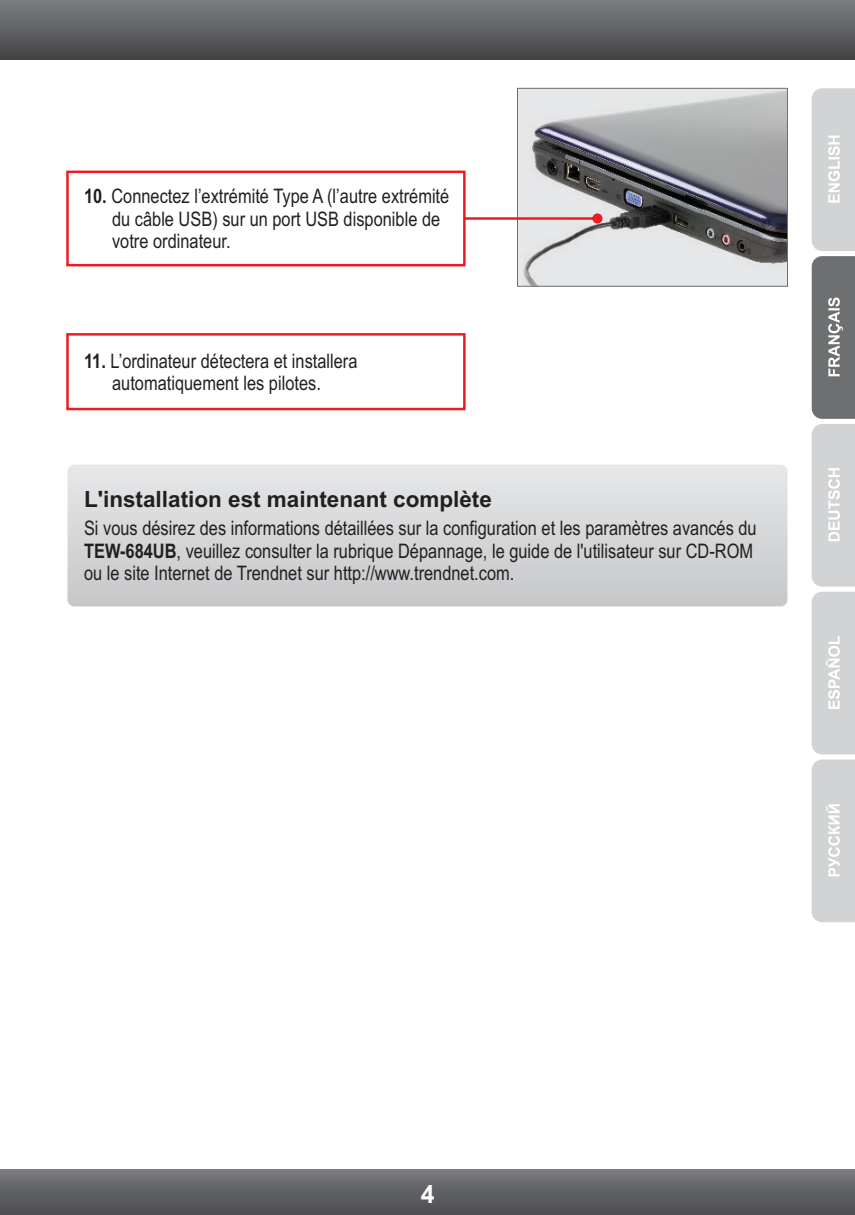
<style>
.page{position:relative;width:855px;height:1215px;background:#fff}
.page>*{position:absolute;margin:0;border:0;box-sizing:border-box;transform-origin:0 0}
.t1{font:700 25px "Arial";color:#fff}
.t2{font:700 22.5px "Arial";color:#231f20}
.t3{font:20px/22.8px "Arial Narrow";color:#231f20}
.s1{font-weight:700}
</style>
<div class="page">
<img style="left:524px;top:90px;width:262px;height:195px">
<div style="left:517px;top:88px;width:271px;height:199px;border:1px solid #6d6f71"></div>
<svg style="left:812px;top:88px;width:43px;height:666px;background:#bdbfc0"></svg>
<svg style="left:812px;top:760px;width:43px;height:162px;background:#d3d5d6"></svg>
<div style="left:0;top:0;width:855px;height:59px;background:linear-gradient(to bottom,#7d7f81,#434345)"></div>
<div style="left:0;top:1170px;width:855px;height:45px;background:linear-gradient(to bottom,#77787b,#4c4c4e)"></div>
<svg style="left:66px;top:169px;width:537px;height:99px"></svg>
<svg style="left:66px;top:333px;width:400px;height:78px"></svg>
<div style="left:68px;top:465px;width:720px;height:141px;background:linear-gradient(to bottom,#e6e7e8,#c5c7c9);border-radius:7px"></div>
<p class="t3" style="left:112px;top:187px;width:339px;text-indent:-28px"><span class="s1">10.</span> Connectez l’extrémité Type A (l’autre extrémité du câble USB) sur un port USB disponible de votre ordinateur.</p>
<p class="t3" style="left:84px;top:351px;width:275px;text-align:center"><span class="s1">11.</span> L’ordinateur détectera et installera automatiquement les pilotes.</p>
<p class="t2" style="left:84px;top:491px;width:409px">L'installation est maintenant complète</p>
<p class="t3" style="left:84px;top:518px;width:674px">Si vous désirez des informations détaillées sur la configuration et les paramètres avancés du<br><span class="s1">TEW-684UB</span>, veuillez consulter la rubrique Dépannage, le guide de l'utilisateur sur CD-ROM ou le site Internet de Trendnet sur http://www.trendnet.com.</p>
<p class="t1" style="left:421px;top:1185px;width:15px">4</p>
</div>
